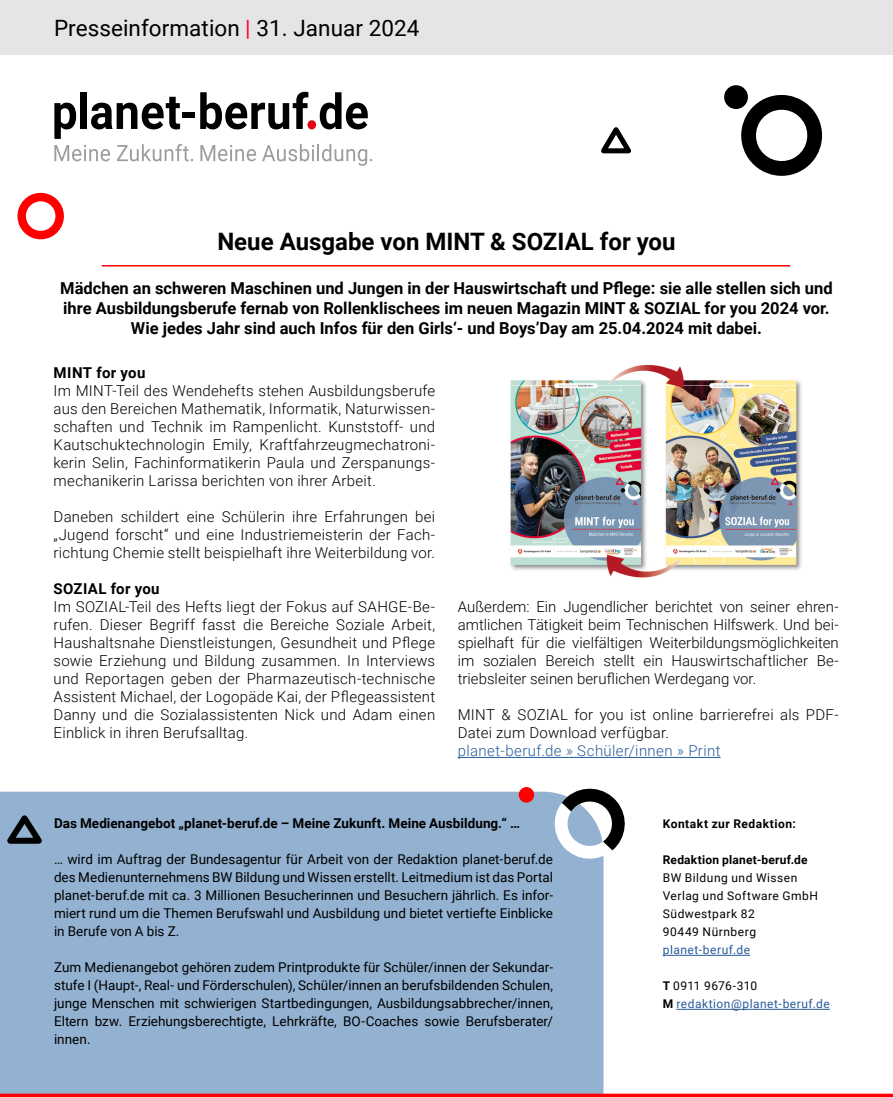
<style>
.page{position:relative;width:893px;height:1097px;background:#fff}
.page>*{position:absolute;margin:0;border:0;box-sizing:border-box;transform-origin:0 0}
.t1{font:700 24px "Roboto";color:#000}
.t2{font:22.5px "Roboto";letter-spacing:.005em;color:#000}
.t3{font:700 16.5px/19.8px "Roboto";color:#000;text-align:center}
.t4{font:300 15px/18px "Roboto";letter-spacing:.015em;color:#000;text-align:justify}
.t5{font:300 15px "Roboto";letter-spacing:.025em;color:#275b9b}
.t6{font:700 15px "Roboto";letter-spacing:.025em;color:#000}
.t7{font:13.5px/18px "Roboto";color:#000;text-align:justify}
.t8{font:700 13.5px "Roboto";letter-spacing:.005em;color:#000}
.t9{font:12px/18px "Roboto";letter-spacing:.04em;color:#000}
.t10{font:12px/18px "Roboto";letter-spacing:.04em;color:#275b9b}
.t11{font:700 12px "Roboto";letter-spacing:.02em;color:#000}
.t12{font:700 12px "Roboto";letter-spacing:.045em;color:#000}
.s1{color:#f03}
.s2{font-weight:700;color:#000}
.s3{color:#000}
</style>
<div class="page">
<div style="left:0;top:791px;width:603px;height:302px;background:#93b2d1"></div>
<svg style="left:0;top:810px;width:50px;height:36px;background:#6c839a"></svg>
<div style="left:519px;top:787px;width:15px;height:15px;background:#f00;border-radius:50%"></div>
<svg style="left:551px;top:788px;width:74px;height:74px"></svg>
<svg style="left:54px;top:145px;width:56px;height:16px"></svg>
<svg style="left:117px;top:144px;width:76px;height:17px"></svg>
<svg style="left:200px;top:145px;width:56px;height:16px"></svg>
<svg style="left:262px;top:144px;width:110px;height:22px"></svg>
<svg style="left:54px;top:103px;width:22px;height:36px"></svg>
<div style="left:80px;top:92px;width:7px;height:37px;background:#000"></div>
<svg style="left:91px;top:97px;width:89px;height:32px"></svg>
<div style="left:182px;top:112px;width:13px;height:6px;background:#000"></div>
<svg style="left:200px;top:92px;width:108px;height:37px"></svg>
<svg style="left:320px;top:92px;width:48px;height:37px"></svg>
<div style="left:307px;top:120px;width:9px;height:9px;background:#e30613;border-radius:50%"></div>
<div style="left:0;top:0;width:893px;height:54px;background:#e5e5e5"></div>
<hr style="left:102px;top:265px;width:688px;height:1px;background:#f00">
<hr style="left:0;top:1093px;width:893px;height:3px;background:#f00">
<hr style="left:458px;top:757px;width:262px;height:1px;background:#275b9b">
<hr style="left:663px;top:955px;width:87px;height:1px;background:#275b9b">
<hr style="left:676px;top:1009px;width:154px;height:1px;background:#275b9b">
<svg style="left:17px;top:192px;width:47px;height:48px"></svg>
<svg style="left:739px;top:89px;width:84px;height:87px"></svg>
<div style="left:724px;top:85px;width:24px;height:24px;background:#000;border-radius:50%"></div>
<svg style="left:601px;top:127px;width:30px;height:27px"></svg>
<img style="left:510px;top:364px;width:292px;height:214px">
<h2 class="t2" style="left:54px;top:12px;width:367px">Presseinformation <span class="s1">|</span> 31. Januar 2024</h2>
<h1 class="t1" style="left:217px;top:224px;width:460px">Neue Ausgabe von MINT &amp; SOZIAL for you</h1>
<p class="t3" style="left:60px;top:277px;width:774px">Mädchen an schweren Maschinen und Jungen in der Hauswirtschaft und Pflege: sie alle stellen sich und ihre Ausbildungsberufe fernab von Rollenklischees im neuen Magazin MINT &amp; SOZIAL for you 2024 vor.<br>Wie jedes Jahr sind auch Infos für den Girls‘- und Boys’Day am 25.04.2024 mit dabei.</p>
<p class="t6" style="left:54px;top:362px;width:93px">MINT for you</p>
<p class="t4" style="left:54px;top:381px;width:383px">Im MINT-Teil des Wendehefts stehen Ausbildungsberufe aus den Bereichen Mathematik, Informatik, Naturwissen&shy;schaften und Technik im Rampenlicht. Kunststoff- und Kautschuktechnologin Emily, Kraftfahrzeugmechatroni&shy;kerin Selin, Fachinformatikerin Paula und Zerspanungs&shy;mechanikerin Larissa berichten von ihrer Arbeit.</p>
<p class="t4" style="left:54px;top:507px;width:383px">Daneben schildert eine Schülerin ihre Erfahrungen bei „Jugend forscht“ und eine Industriemeisterin der Fach&shy;richtung Chemie stellt beispielhaft ihre Weiterbildung vor.</p>
<p class="t6" style="left:54px;top:578px;width:108px">SOZIAL for you</p>
<p class="t4" style="left:54px;top:597px;width:383px">Im SOZIAL-Teil des Hefts liegt der Fokus auf SAHGE-Be&shy;rufen. Dieser Begriff fasst die Bereiche Soziale Arbeit, Haushaltsnahe Dienstleistungen, Gesundheit und Pflege sowie Erziehung und Bildung zusammen. In Interviews und Reportagen geben der Pharmazeutisch-technische Assistent Michael, der Logopäde Kai, der Pflegeassistent Danny und die Sozialassistenten Nick und Adam einen Einblick in ihren Berufsalltag.</p>
<p class="t4" style="left:458px;top:597px;width:382px">Außerdem: Ein Jugendlicher berichtet von seiner ehren&shy;amtlichen Tätigkeit beim Technischen Hilfswerk. Und bei&shy;spielhaft für die vielfältigen Weiterbildungsmöglichkeiten im sozialen Bereich stellt ein Hauswirtschaftlicher Be&shy;triebsleiter seinen beruflichen Werdegang vor.</p>
<p class="t4" style="left:458px;top:705px;width:383px">MINT &amp; SOZIAL for you ist online barrierefrei als PDF-<br>Datei zum Download verfügbar.</p>
<p class="t5" style="left:458px;top:740px;width:264px">planet-beruf.de » Schüler/innen » Print</p>
<p class="t8" style="left:54px;top:814px;width:467px">Das Medienangebot „planet-beruf.de – Meine Zukunft. Meine Ausbildung.“ …</p>
<p class="t7" style="left:54px;top:850px;width:501px">… wird im Auftrag der Bundesagentur für Arbeit von der Redaktion planet-beruf.de des Medienunternehmens BW Bildung und Wissen erstellt. Leitmedium ist das Portal planet-beruf.de mit ca. 3 Millionen Besucherinnen und Besuchern jährlich. Es infor&shy;miert rund um die Themen Berufswahl und Ausbildung und bietet vertiefte Einblicke in Berufe von A bis Z.</p>
<p class="t7" style="left:54px;top:958px;width:501px">Zum Medienangebot gehören zudem Printprodukte für Schüler/innen der Sekundar&shy;stufe I (Haupt-, Real- und Förderschulen), Schüler/innen an berufsbildenden Schulen, junge Menschen mit schwierigen Startbedingungen, Ausbildungsabbrecher/innen, Eltern bzw. Erziehungsberechtigte, Lehrkräfte, BO-Coaches sowie Berufsberater/ innen.</p>
<p class="t12" style="left:663px;top:815px;width:134px">Kontakt zur Redaktion:</p>
<p class="t11" style="left:663px;top:851px;width:146px">Redaktion planet-beruf.de</p>
<p class="t9" style="left:663px;top:868px;width:157px">BW Bildung und Wissen<br>Verlag und Software GmbH<br>Südwestpark 82<br>90449 Nürnberg</p>
<p class="t10" style="left:663px;top:940px;width:89px">planet-beruf.de</p>
<p class="t10" style="left:663px;top:976px;width:169px"><span class="s2">T</span> <span class="s3">0911 9676-310<br></span><span class="s2">M</span> redaktion@planet-beruf.de</p>
</div>
